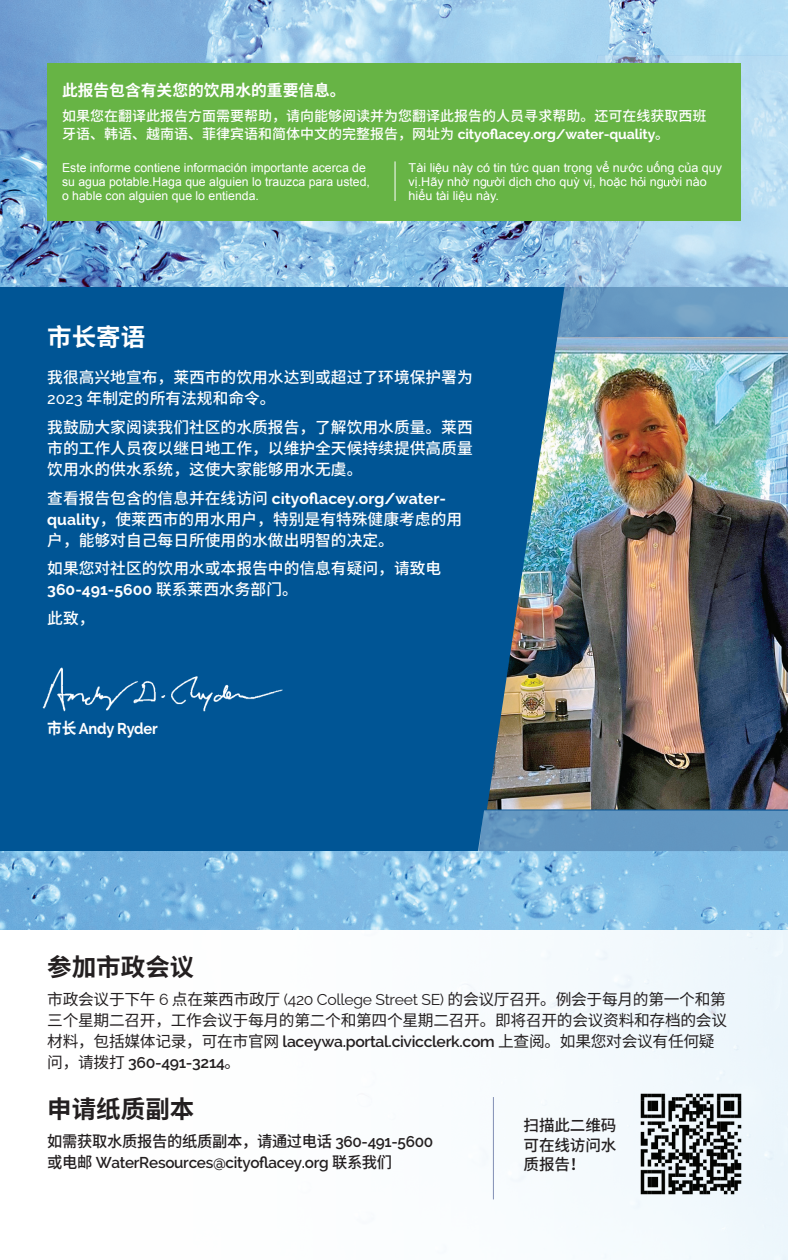
<style>
.page{position:relative;width:788px;height:1260px;background:#fff}
.page>*{position:absolute;margin:0;border:0;box-sizing:border-box;transform-origin:0 0}
.t1{font:700 24.5px "Noto Sans CJ Ksc";color:#231f20}
.t2{font:700 24.5px "Noto Sans CJ Ksc";color:#fff}
.t3{font:500 15.75px/21px "Noto Sans CJ Ksc";color:#fff}
.t4{font:15.75px/21px "Noto Sans CJ Ksc";letter-spacing:-.02em;color:#231f20;text-align:justify}
.t5{font:700 15.75px "Raleway";color:#fff}
.t6{font:600 15.75px "Raleway";letter-spacing:-.02em;color:#231f20}
.t7{font:500 15.75px/19.2px "Noto Sans CJ Ksc";letter-spacing:-.02em;color:#231f20;text-align:justify}
.t8{font:700 15.75px "Noto Sans CJ Ksc";color:#fff}
.t9{font:700 15.75px "Raleway";color:#fff;scale:.93 1}
.t10{font:500 14px/17.5px "Noto Sans CJ Ksc";color:#fff}
.t11{font:12.25px/14px "Arial";color:#fff}
.s1{font-family:"Raleway";font-weight:700}
.s2{font-family:"Raleway"}
.s3{font-family:"Noto Sans CJ Ksc";font-weight:500}
.s4{font-family:"Noto Sans CJ Ksc"}
.s5{font-family:"Raleway";font-weight:600}
.s6{font-family:"Noto Sans CJ Ksc";font-weight:400}
</style>
<div class="page">
<img style="left:0;top:0;width:788px;height:930px">
<div style="left:0;top:287px;width:788px;height:564px;background:#005595"></div>
<img style="left:542px;top:55px;width:246px;height:282px">
<img style="left:42px;top:667px;width:241px;height:45px">
<img style="left:479px;top:810px;width:309px;height:41px">
<img style="left:487px;top:337px;width:301px;height:473px">
<hr style="left:493px;top:1097px;width:1px;height:102px;background:#818eb4">
<img style="left:633px;top:1087px;width:115px;height:115px">
<div style="left:47px;top:63px;width:693px;height:157px;background:#67b445"></div>
<svg style="left:487px;top:180px;width:7px;height:6px"></svg>
<svg style="left:637px;top:177px;width:6px;height:9px"></svg>
<svg style="left:663px;top:180px;width:8px;height:6px"></svg>
<hr style="left:394px;top:161px;width:1px;height:40px;background:#fff">
<p class="t8" style="left:62px;top:81px;width:285px">此报告包含有关您的饮用水的重要信息。</p>
<p class="t10" style="left:62px;top:108px;width:646px">如果您在翻译此报告方面需要帮助，请向能够阅读并为您翻译此报告的人员寻求帮助。还可在线获取西班牙语、韩语、越南语、菲律宾语和简体中文的完整报告，网址为 <span class="s1">cityoflacey.org/water-quality</span>。</p>
<p class="t11" style="left:62px;top:161px;width:309px">Este informe contiene información importante acerca de su agua potable.Haga que alguien lo trauzca para usted, o hable con alguien que lo entienda.</p>
<p class="t11" style="left:408px;top:161px;width:315px">Tài liệu này có tin tức quan trọng vể nước uống của quy vị.Hãy nhờ ng ời dịch cho quỳ vị, hoặc h i ng ời nào hiểu tài liệu này.</p>
<h1 class="t2" style="left:47px;top:323px;width:99px">市长寄语</h1>
<p class="t3" style="left:47px;top:367px;width:427px">我很高兴地宣布，莱西市的饮用水达到或超过了环境保护署为<br><span class="s2">2023</span> 年制定的所有法规和命令。</p>
<p class="t3" style="left:47px;top:417px;width:427px;text-align:justify">我鼓励大家阅读我们社区的水质报告，了解饮用水质量。莱西市的工作人员夜以继日地工作，以维护全天候持续提供高质量饮用水的供水系统，这使大家能够用水无虞。</p>
<p class="t5" style="left:47px;top:489px;width:400px"><span class="s3">查看报告包含的信息并在线访问</span> cityoflacey.org/water-</p>
<p class="t3" style="left:47px;top:509px;width:416px"><span class="s1">quality</span>，使莱西市的用水用户，特别是有特殊健康考虑的用户，能够对自己每日所使用的水做出明智的决定。</p>
<p class="t3" style="left:47px;top:559px;width:395px">如果您对社区的饮用水或本报告中的信息有疑问，请致电</p>
<p class="t5" style="left:47px;top:581px;width:252px">360-491-5600 <span class="s3">联系莱西水务部门。</span></p>
<p class="t3" style="left:47px;top:608px;width:49px">此致，</p>
<p class="t9" style="left:47px;top:719px;width:120px"><span class="s4">市长</span> Andy Ryder</p>
<h1 class="t1" style="left:47px;top:953px;width:148px">参加市政会议</h1>
<p class="t4" style="left:47px;top:989px;width:681px">市政会议于下午 <span class="s2">6</span> 点在莱西市政厅 <span class="s2">(420 College Street SE)</span> 的会议厅召开。例会于每月的第一个和第三个星期二召开，工作会议于每月的第二个和第四个星期二召开。即将召开的会议资料和存档的会议材料，包括媒体记录，可在市官网 <span class="s5">laceywa.portal.civicclerk.com</span> 上查阅。如果您对会议有任何疑</p>
<p class="t6" style="left:47px;top:1053px;width:194px"><span class="s6">问，请拨打</span> 360-491-3214<span class="s6">。</span></p>
<h1 class="t1" style="left:47px;top:1095px;width:148px">申请纸质副本</h1>
<p class="t7" style="left:47px;top:1131px;width:387px">如需获取水质报告的纸质副本，请通过电话 <span class="s5">360-491-5600</span></p>
<p class="t6" style="left:47px;top:1153px;width:346px"><span class="s3">或电邮</span> WaterResources@cityoflacey.org <span class="s3">联系我们</span></p>
<p class="t7" style="left:523px;top:1116px;width:94px">扫描此二维码可在线访问水质报告！</p>
</div>
